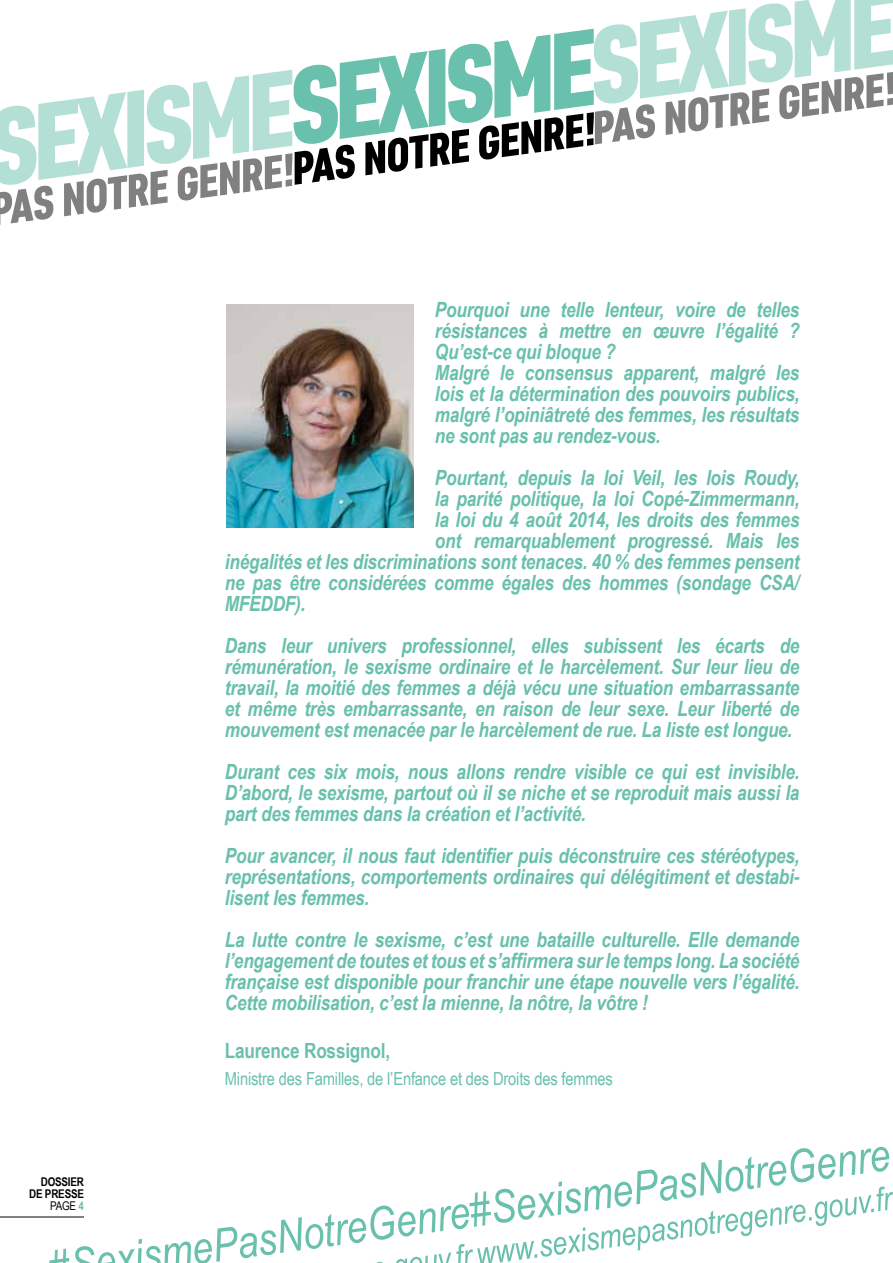
<style>
.page{position:relative;width:893px;height:1263px;background:#fff}
.page>*{position:absolute;margin:0;border:0;box-sizing:border-box;transform-origin:0 0}
.t1{font:italic 700 21px/21px "Arial Narrow";letter-spacing:-.01em;color:#69c0ac;text-align:justify}
.t2{font:700 21px "Arial Narrow";letter-spacing:-.01em;color:#69c0ac}
.t3{font:18px "Arial Narrow";letter-spacing:-.01em;color:#69c0ac}
.t4{font:700 12px/12px "Arial Narrow";letter-spacing:-.015em;color:#000;text-align:right}
.s1{font-weight:400}
.s2{color:#69c0ac}
</style>
<div class="page">
<img style="left:227px;top:304px;width:187px;height:223px">
<svg style="left:0;top:0;width:893px;height:225px"></svg>
<svg style="left:49px;top:1146px;width:844px;height:117px"></svg>
<hr style="left:0;top:1217px;width:84px;height:1px;background:#000">
<p class="t4" style="left:29px;top:1175px;width:56px">Dossier de presse <span class="s1">page</span> <span class="s2">4</span></p>
<p class="t1" style="left:435px;top:298px;width:366px;text-align:left">Pourquoi une telle lenteur, voire de telles résistances à mettre en œuvre l’égalité ? qu’est-ce qui bloque ?<br>Malgré le consensus apparent, malgré les lois et la détermination des pouvoirs publics, malgré l’opiniâtreté des femmes, les résultats ne sont pas au rendez-vous.</p>
<p class="t1" style="left:435px;top:466px;width:366px">Pourtant, depuis la loi Veil, les lois Roudy,</p>
<p class="t1" style="left:435px;top:487px;width:366px">la parité politique, la loi Copé-Zimmermann,</p>
<p class="t1" style="left:435px;top:508px;width:366px">la loi du 4 août 2014, les droits des femmes</p>
<p class="t1" style="left:435px;top:529px;width:366px">ont remarquablement progressé. Mais les</p>
<p class="t1" style="left:225px;top:550px;width:577px">inégalités et les discriminations sont tenaces. 40 % des femmes pensent</p>
<p class="t1" style="left:225px;top:571px;width:576px">ne pas être considérées comme égales des hommes (sondage CSA/</p>
<p class="t1" style="left:225px;top:592px;width:82px">MFEDDF).</p>
<p class="t1" style="left:225px;top:634px;width:576px">Dans leur univers professionnel, elles subissent les écarts de rémunération, le sexisme ordinaire et le harcèlement. Sur leur lieu de travail, la moitié des femmes a déjà vécu une situation embarrassante et même très embarrassante, en raison de leur sexe. Leur liberté de mouvement est menacée par le harcèlement de rue. La liste est longue.</p>
<p class="t1" style="left:225px;top:760px;width:576px">Durant ces six mois, nous allons rendre visible ce qui est invisible.<br>D’abord, le sexisme, partout où il se niche et se reproduit mais aussi la part des femmes dans la création et l’activité.</p>
<p class="t1" style="left:225px;top:844px;width:576px">Pour avancer, il nous faut identifier puis déconstruire ces stéréotypes, représentations, comportements ordinaires qui délégitiment et destabi&shy;lisent les femmes.</p>
<p class="t1" style="left:225px;top:928px;width:576px">La lutte contre le sexisme, c’est une bataille culturelle. Elle demande l’engagement de toutes et tous et s’affirmera sur le temps long. La société française est disponible pour franchir une étape nouvelle vers l’égalité.<br>Cette mobilisation, c’est la mienne, la nôtre, la vôtre !</p>
<p class="t2" style="left:225px;top:1035px;width:167px">Laurence Rossignol,</p>
<p class="t3" style="left:225px;top:1065px;width:390px">Ministre des Familles, de l’Enfance et des Droits des femmes</p>
</div>
